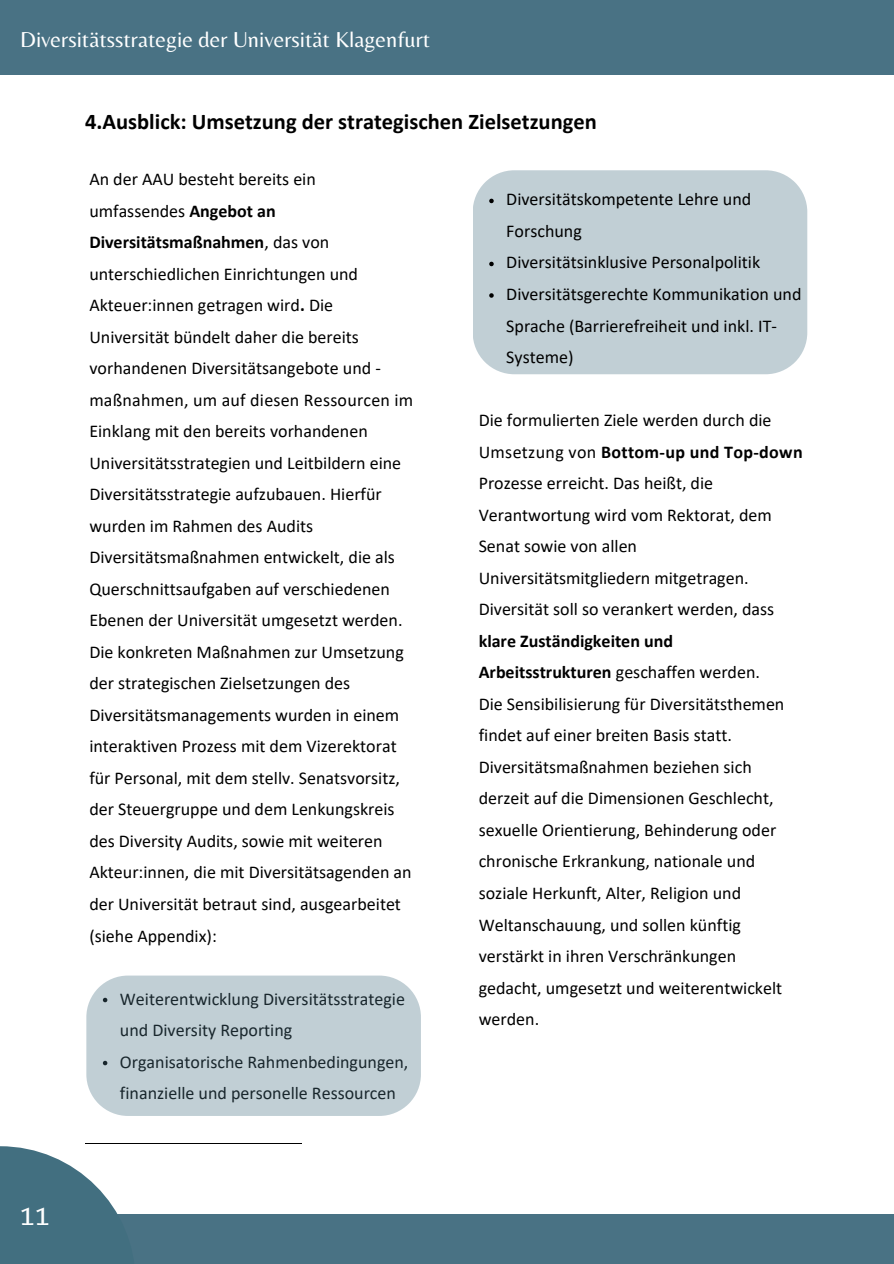
<style>
.page{position:relative;width:894px;height:1264px;background:#fff}
.page>*{position:absolute;margin:0;border:0;box-sizing:border-box;transform-origin:0 0}
.t1{font:30px "Belleza";color:#fff}
.t2{font:700 22.5px "Calibri";color:#000}
.t3{font:22.5px "Belleza";color:#fff}
.t4{font:18px/31.5px "Calibri";color:#000}
.s1{font-weight:700}
</style>
<div class="page">
<hr style="left:85px;top:1143px;width:216px;height:1px;background:#000">
<div style="left:0;top:0;width:893px;height:75px;background:#497284"></div>
<div style="left:0;top:1214px;width:893px;height:49px;background:#497284"></div>
<svg style="left:0;top:1146px;width:118px;height:68px;fill:#426f80"></svg>
<div style="left:473px;top:170px;width:334px;height:204px;background:#c1cfd5"></div>
<svg style="left:489px;top:199px;width:4px;height:4px"></svg>
<svg style="left:489px;top:262px;width:4px;height:4px"></svg>
<svg style="left:489px;top:293px;width:4px;height:5px"></svg>
<div style="left:86px;top:975px;width:335px;height:140px;background:#c1cfd5"></div>
<p class="t3" style="left:20px;top:26px;width:411px">Diversitätsstrategie der Universität Klagenfurt</p>
<p class="t2" style="left:85px;top:113px;width:513px">4.Ausblick: Umsetzung der strategischen Zielsetzungen</p>
<p class="t4" style="left:89px;top:165px;width:325px">An der AAU besteht bereits ein umfassendes <span class="s1">Angebot an Diversitätsmaßnahmen</span>, das von unterschiedlichen Einrichtungen und Akteuer:innen getragen wird<span class="s1">.</span> Die Universität bündelt daher die bereits vorhandenen Diversitätsangebote und - maßnahmen, um auf diesen Ressourcen im Einklang mit den bereits vorhandenen Universitätsstrategien und Leitbildern eine Diversitätsstrategie aufzubauen. Hierfür wurden im Rahmen des Audits Diversitätsmaßnahmen entwickelt, die als Querschnittsaufgaben auf verschiedenen Ebenen der Universität umgesetzt werden.<br>Die konkreten Maßnahmen zur Umsetzung der strategischen Zielsetzungen des Diversitätsmanagements wurden in einem interaktiven Prozess mit dem Vizerektorat für Personal, mit dem stellv. Senatsvorsitz, der Steuergruppe und dem Lenkungskreis des Diversity Audits, sowie mit weiteren Akteur:innen, die mit Diversitätsagenden an der Universität betraut sind, ausgearbeitet (siehe Appendix):</p>
<p class="t4" style="left:120px;top:984px;width:290px">Weiterentwicklung Diversitätsstrategie und Diversity Reporting Organisatorische Rahmenbedingungen, finanzielle und personelle Ressourcen</p>
<h1 class="t1" style="left:20px;top:1197px;width:32px">11</h1>
<p class="t4" style="left:506px;top:185px;width:296px">Diversitätskompetente Lehre und<br>Forschung<br>Diversitätsinklusive Personalpolitik<br>Diversitätsgerechte Kommunikation und<br>Sprache (Barrierefreiheit und inkl. IT-<br>Systeme)</p>
<p class="t4" style="left:478px;top:406px;width:325px">Die formulierten Ziele werden durch die Umsetzung von <span class="s1">Bottom-up und Top-down </span>Prozesse erreicht. Das heißt, die Verantwortung wird vom Rektorat, dem Senat sowie von allen Universitätsmitgliedern mitgetragen.<br>Diversität soll so verankert werden, dass</p>
<p class="t4" style="left:478px;top:626px;width:307px"><span class="s1">klare Zuständigkeiten und Arbeitsstrukturen</span> geschaffen werden.<br>Die Sensibilisierung für Diversitätsthemen findet auf einer breiten Basis statt.<br>Diversitätsmaßnahmen beziehen sich derzeit auf die Dimensionen Geschlecht, sexuelle Orientierung, Behinderung oder chronische Erkrankung, nationale und soziale Herkunft, Alter, Religion und Weltanschauung, und sollen künftig verstärkt in ihren Verschränkungen gedacht, umgesetzt und weiterentwickelt werden.</p>
</div>
